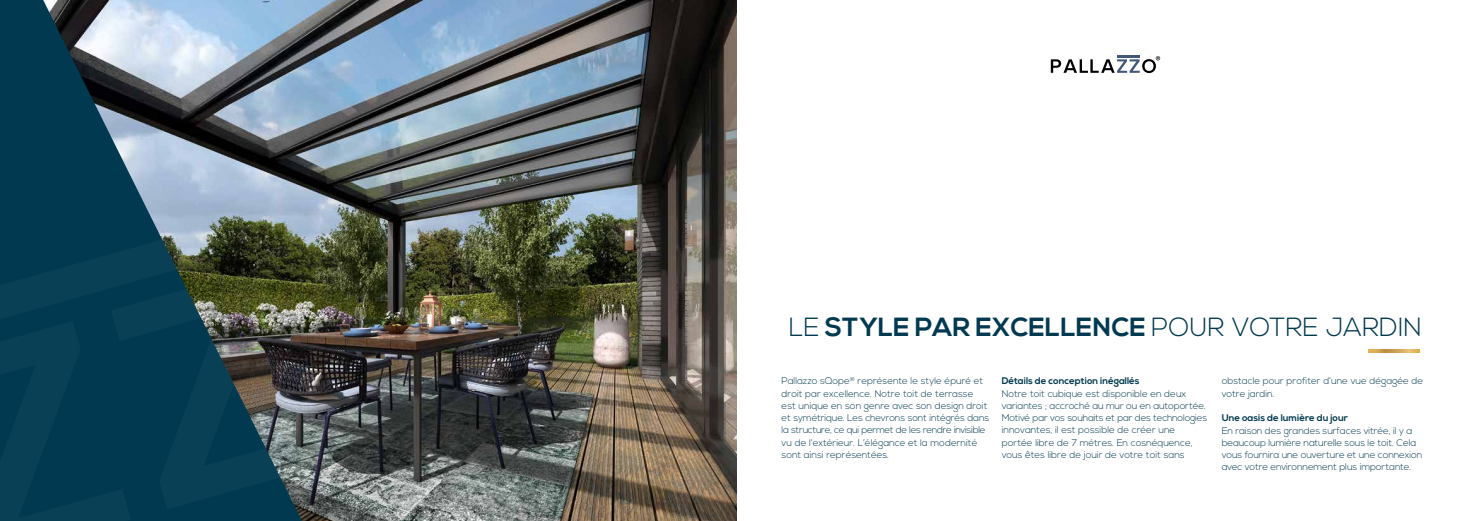
<style>
.page{position:relative;width:1474px;height:521px;background:#fff}
.page>*{position:absolute;margin:0;border:0;box-sizing:border-box;transform-origin:0 0}
.t1{font:700 26.25px "Nexa";color:#003950}
.t2{font:300 9.62px/12.2px "Nexa";color:#003950}
.t3{font:700 9.62px "Nexa";color:#003950}
.s1{font-weight:300}
</style>
<div class="page">
<img style="left:302px;top:0;width:435px;height:521px">
<svg style="left:0;top:0;width:302px;height:521px;background:#5a7586"></svg>
<svg style="left:0;top:342px;width:131px;height:179px;background:#043c52"></svg>
<img style="left:111px;top:269px;width:191px;height:240px">
<svg style="left:0;top:216px;width:254px;height:126px;background:#1c4651"></svg>
<svg style="left:1050px;top:56px;width:110px;height:17px"></svg>
<svg style="left:1368px;top:349px;width:51px;height:3px"></svg>
<h1 class="t1" style="left:789px;top:312px;width:634px"><span class="s1">LE</span> STYLE PAR EXCELLENCE <span class="s1">POUR VOTRE JARDIN</span></h1>
<p class="t2" style="left:781px;top:375px;width:209px">Pallazzo sQope<sup>®</sup> représente le style épuré et droit par excellence. Notre toit de terrasse est unique en son genre avec son design droit et symétrique. Les chevrons sont intégrés dans la structure, ce qui permet de les rendre invisible vu de l’extérieur. L’élégance et la modernité sont ainsi représentées.</p>
<p class="t3" style="left:1001px;top:375px;width:139px">Détails de conception inégallés</p>
<p class="t2" style="left:1221px;top:375px;width:203px">obstacle pour profiter d’une vue dégagée de votre jardin.</p>
<p class="t3" style="left:1221px;top:412px;width:128px">Une oasis de lumière du jour</p>
<p class="t2" style="left:1221px;top:424px;width:202px">En raison des grandes surfaces vitrée, il y a beaucoup lumière naturelle sous le toit. Cela vous fournira une ouverture et une connexion avec votre environnement plus importante.</p>
<p class="t2" style="left:1001px;top:388px;width:207px">Notre toit cubique est disponible en deux variantes ; accroché au mur ou en autoportée.<br>Motivé par vos souhaits et par des technologies innovantes, il est possible de créer une portée libre de 7 métres. En cosnéquence, vous êtes libre de jouir de votre toit sans</p>
</div>
